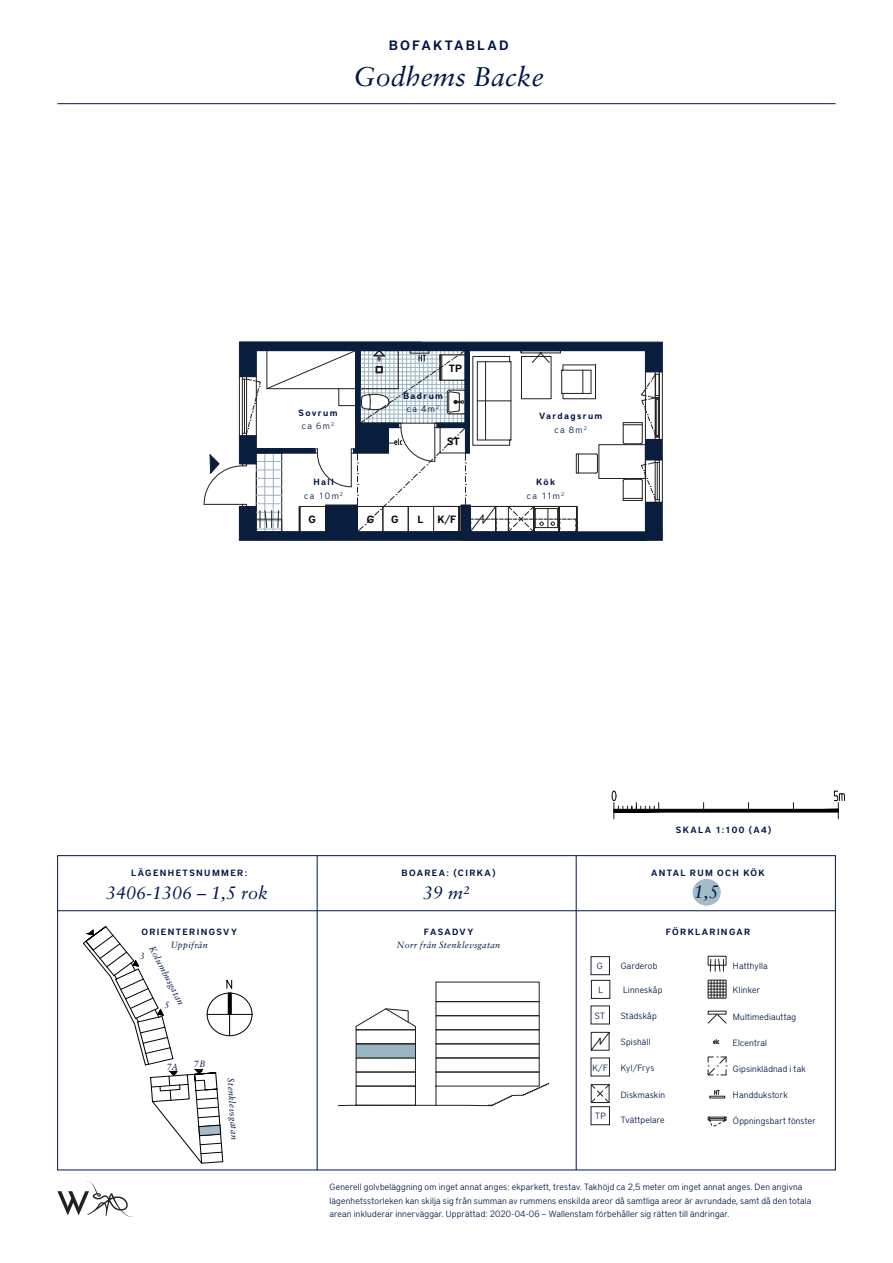
<style>
.page{position:relative;width:893px;height:1263px;background:#fff}
.page>*{position:absolute;margin:0;border:0;box-sizing:border-box;transform-origin:0 0}
.t1{font:italic 27px "Sabon LT Pro";color:#001646}
.t2{font:italic 18px "Sabon LT Pro";color:#001646}
.t3{font:600 13.5px "District Pro";letter-spacing:.16em;color:#001646}
.t4{font:600 10.5px "District Pro";color:#000001}
.t5{font:300 9px/13.5px "District Pro";letter-spacing:.02em;color:#001646}
.t6{font:600 9px "District Pro";letter-spacing:.15em;color:#001646}
.t7{font:italic 9px "Sabon LT Pro";letter-spacing:.035em;color:#001646}
</style>
<div class="page">
<svg style="left:710px;top:959px;width:14px;height:12px"></svg>
<div style="left:708px;top:956px;width:18px;height:9px;border:1px solid #231f20"></div>
<svg style="left:708px;top:980px;width:18px;height:18px"></svg>
<svg style="left:713px;top:1039px;width:6px;height:5px"></svg>
<svg style="left:707px;top:1013px;width:20px;height:11px"></svg>
<svg style="left:708px;top:1056px;width:19px;height:20px"></svg>
<svg style="left:710px;top:1090px;width:15px;height:8px"></svg>
<svg style="left:708px;top:1117px;width:18px;height:9px"></svg>
<svg style="left:590px;top:1084px;width:20px;height:19px"></svg>
<svg style="left:590px;top:1031px;width:20px;height:20px"></svg>
<div style="left:591px;top:956px;width:19px;height:19px;border:1px solid #231f20"></div>
<div style="left:591px;top:1106px;width:19px;height:19px;border:1px solid #231f20"></div>
<svg style="left:612px;top:791px;width:233px;height:28px"></svg>
<div style="left:591px;top:980px;width:19px;height:19px;border:1px solid #231f20"></div>
<svg style="left:356px;top:1008px;width:60px;height:19px"></svg>
<div style="left:436px;top:1015px;width:103px;height:15px;border:1px solid #231f20"></div>
<div style="left:436px;top:1029px;width:103px;height:15px;border:1px solid #231f20"></div>
<div style="left:436px;top:1043px;width:103px;height:15px;border:1px solid #231f20"></div>
<svg style="left:338px;top:1071px;width:211px;height:35px"></svg>
<div style="left:436px;top:982px;width:103px;height:20px;border:1px solid #231f20"></div>
<div style="left:356px;top:1086px;width:60px;height:19px;border:1px solid #231f20"></div>
<div style="left:356px;top:1072px;width:60px;height:14px;border:1px solid #231f20"></div>
<div style="left:356px;top:1044px;width:59px;height:14px;background:#99b5c1"></div>
<div style="left:356px;top:1029px;width:60px;height:15px;border:1px solid #231f20"></div>
<hr style="left:317px;top:855px;width:1px;height:315px;background:#001646">
<hr style="left:576px;top:855px;width:1px;height:315px;background:#001646">
<hr style="left:57px;top:910px;width:779px;height:1px;background:#001646">
<svg style="left:204px;top:342px;width:459px;height:199px"></svg>
<hr style="left:57px;top:103px;width:779px;height:1px;background:#001646">
<svg style="left:57px;top:1181px;width:77px;height:36px"></svg>
<div style="left:207px;top:993px;width:45px;height:43px;border:1px solid #000;border-radius:50%"></div>
<hr style="left:207px;top:1014px;width:45px;height:1px;background:#000">
<svg style="left:83px;top:926px;width:149px;height:238px"></svg>
<svg style="left:693px;top:879px;width:28px;height:27px"></svg>
<p class="t3" style="left:389px;top:36px;width:121px">BOFAKTABLAD</p>
<p class="t1" style="left:353px;top:59px;width:192px">Godhems Backe</p>
<p class="t6" style="left:299px;top:406px;width:41px">Sovrum</p>
<p class="t5" style="left:302px;top:419px;width:34px">ca 6m<sup>2</sup></p>
<p class="t6" style="left:313px;top:476px;width:22px">Hall</p>
<p class="t5" style="left:304px;top:488px;width:40px">ca 10m<sup>2</sup></p>
<p class="t4" style="left:449px;top:361px;width:15px">TP</p>
<p class="t6" style="left:403px;top:389px;width:42px">Badrum</p>
<p class="t5" style="left:407px;top:402px;width:34px">ca 4m<sup>2</sup></p>
<p class="t4" style="left:447px;top:434px;width:14px">ST</p>
<p class="t4" style="left:308px;top:512px;width:9px">G</p>
<p class="t4" style="left:367px;top:512px;width:9px">G</p>
<p class="t4" style="left:391px;top:512px;width:9px">G</p>
<p class="t4" style="left:417px;top:512px;width:7px">L</p>
<p class="t4" style="left:437px;top:512px;width:20px">K/F</p>
<p class="t6" style="left:539px;top:410px;width:65px">Vardagsrum</p>
<p class="t5" style="left:554px;top:422px;width:34px">ca 8m<sup>2</sup></p>
<p class="t6" style="left:536px;top:476px;width:21px">Kök</p>
<p class="t5" style="left:527px;top:488px;width:39px">ca 11m<sup>2</sup></p>
<p class="t6" style="left:676px;top:824px;width:97px">SKALA 1:100 (A4)</p>
<p class="t6" style="left:131px;top:867px;width:117px">LÄGENHETSNUMMER:</p>
<p class="t6" style="left:402px;top:867px;width:96px">BOAREA: (CIRKA)</p>
<p class="t6" style="left:651px;top:867px;width:115px">ANTAL RUM OCH KÖK</p>
<p class="t2" style="left:106px;top:881px;width:164px">3406-1306 – 1,5 rok</p>
<p class="t2" style="left:423px;top:881px;width:48px">39 m²</p>
<p class="t2" style="left:694px;top:880px;width:27px">1,5</p>
<p class="t6" style="left:141px;top:925px;width:97px">ORIENTERINGSVY</p>
<p class="t7" style="left:171px;top:940px;width:39px">Uppifrån</p>
<p class="t7" style="left:157px;top:944px;width:66px;rotate:63deg">Kolumbusgatan</p>
<p class="t7" style="left:140px;top:950px;width:7px">3</p>
<p class="t7" style="left:164px;top:999px;width:7px">5</p>
<p class="t7" style="left:167px;top:1061px;width:13px">7A</p>
<p class="t7" style="left:194px;top:1058px;width:13px">7B</p>
<p class="t7" style="left:236px;top:1078px;width:63px;rotate:86deg">Stenklevsgatan</p>
<p class="t6" style="left:424px;top:925px;width:51px">FASADVY</p>
<p class="t7" style="left:397px;top:940px;width:105px">Norr från Stenklevsgatan</p>
<p class="t5" style="left:597px;top:959px;width:7px">G</p>
<p class="t6" style="left:666px;top:925px;width:86px">FÖRKLARINGAR</p>
<p class="t5" style="left:621px;top:959px;width:38px">Garderob</p>
<p class="t5" style="left:733px;top:959px;width:36px">Hatthylla</p>
<p class="t5" style="left:599px;top:982px;width:6px">L</p>
<p class="t5" style="left:623px;top:982px;width:41px">Linneskåp</p>
<p class="t5" style="left:733px;top:982px;width:29px">Klinker</p>
<p class="t5" style="left:595px;top:1008px;width:12px">ST</p>
<p class="t5" style="left:592px;top:1060px;width:17px">K/F</p>
<p class="t5" style="left:595px;top:1109px;width:12px">TP</p>
<p class="t5" style="left:621px;top:1009px;width:37px">Städskåp</p>
<p class="t5" style="left:621px;top:1035px;width:31px">Spishäll</p>
<p class="t5" style="left:621px;top:1060px;width:35px">Kyl/Frys</p>
<p class="t5" style="left:621px;top:1087px;width:46px">Diskmaskin</p>
<p class="t5" style="left:621px;top:1112px;width:45px">Tvättpelare</p>
<p class="t5" style="left:733px;top:1010px;width:65px">Multimediauttag</p>
<p class="t5" style="left:733px;top:1035px;width:36px">Elcentral</p>
<p class="t5" style="left:733px;top:1061px;width:74px">Gipsinklädnad i tak</p>
<p class="t5" style="left:733px;top:1088px;width:56px">Handdukstork</p>
<p class="t5" style="left:733px;top:1113px;width:84px">Öppningsbart fönster</p>
<p class="t5" style="left:330px;top:1179px;width:483px">Generell golvbeläggning om inget annat anges: ekparkett, trestav. Takhöjd ca 2,5 meter om inget annat anges. Den angivna lägenhetsstorleken kan skilja sig från summan av rummens enskilda areor då samtliga areor är avrundade, samt då den totala arean inkluderar innerväggar. Upprättad: 2020-04-06 – Wallenstam förbehåller sig rätten till ändringar.</p>
</div>
